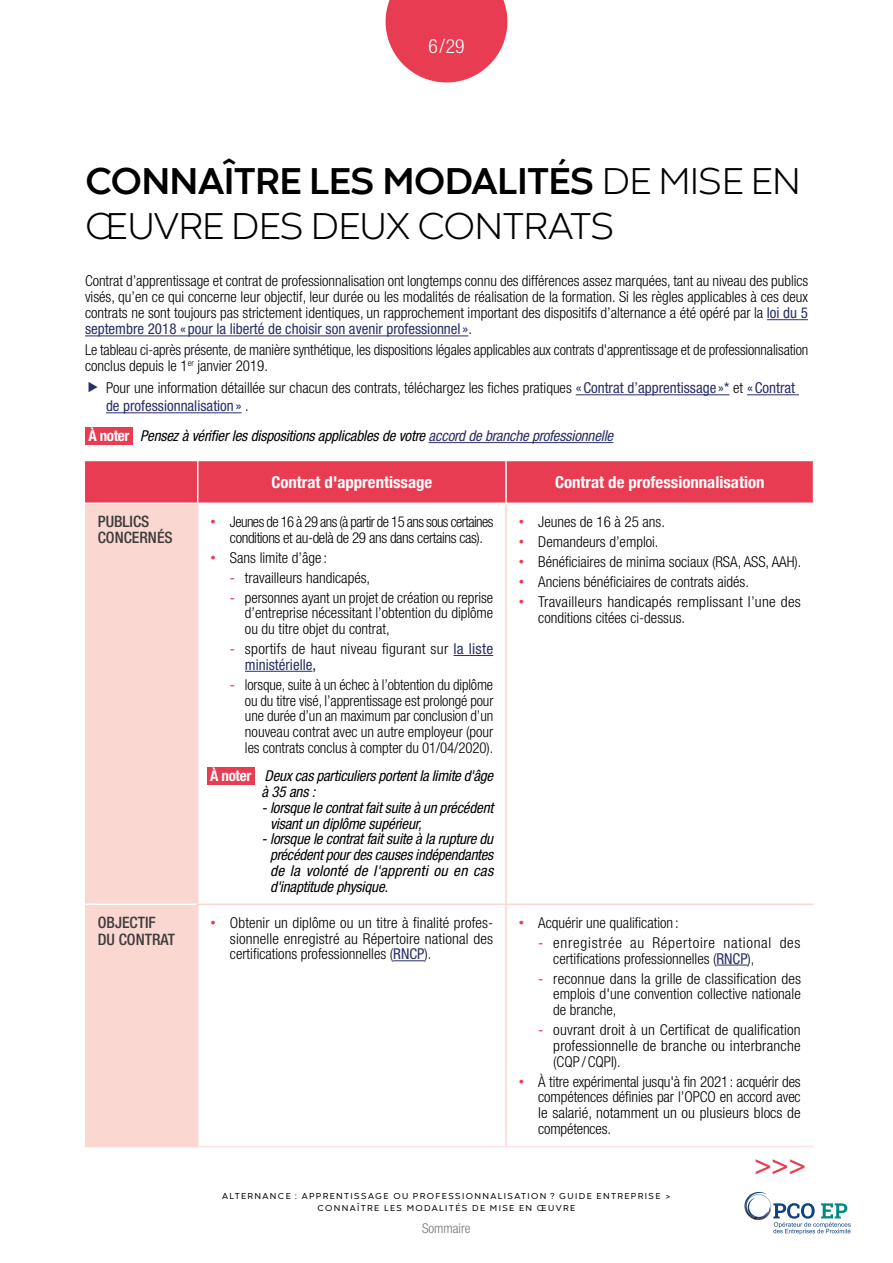
<style>
.page{position:relative;width:893px;height:1263px;background:#fff}
.page>*{position:absolute;margin:0;border:0;box-sizing:border-box;transform-origin:0 0}
.t1{font:300 39px/45px "Codec Warm";letter-spacing:-.02em;color:#000}
.t2{font:500 condensed 28.5px "Helvetica Neue LT Std";color:#e83c52}
.t3{font:300 condensed 19.5px "Helvetica Neue LT Std";color:#fff}
.t4{font:700 condensed 16.5px "Helvetica Neue LT Std";color:#fff}
.t5{font:500 condensed 15.75px/16.2px "Helvetica Neue LT Std";color:#3c3c3b}
.t6{font:300 condensed 15px/15.8px "Helvetica Neue LT Std";color:#000;text-align:justify}
.t7{font:italic condensed 15px/15.8px "Helvetica Neue LT Std";letter-spacing:-.01em;color:#000}
.t8{font:300 condensed 15px/15.8px "Helvetica Neue LT Std";letter-spacing:-.03em;color:#000}
.t9{font:300 condensed 15px/15.8px "Helvetica Neue LT Std";letter-spacing:.05em;color:#000}
.t10{font:700 condensed 15px "Helvetica Neue LT Std";letter-spacing:-.02em;color:#fff}
.t11{font:300 condensed 13.5px "Helvetica Neue LT Std";color:#747376}
.t12{font:9px/12px "Codec Warm";letter-spacing:.15em;color:#000;text-align:center}
.s1{font-weight:700}
.s2{font-weight:400;color:#292f69}
.s3{font-weight:700;font-style:normal;color:#fff}
.s4{color:#292f69}
.s5{font-family:"Arial";font-weight:400;font-stretch:normal;color:#e83c52}
.s6{font-weight:400;color:#e83c52}
.s7{font-weight:400}
</style>
<div class="page">
<svg style="left:744px;top:1192px;width:107px;height:42px"></svg>
<svg style="left:386px;top:0;width:121px;height:82px"></svg>
<hr style="left:767px;top:319px;width:41px;height:1px;background:#292f69">
<hr style="left:85px;top:335px;width:383px;height:1px;background:#292f69">
<hr style="left:576px;top:394px;width:153px;height:1px;background:#292f69">
<hr style="left:747px;top:394px;width:52px;height:1px;background:#292f69">
<hr style="left:106px;top:412px;width:136px;height:1px;background:#292f69">
<hr style="left:429px;top:442px;width:184px;height:1px;background:#292f69">
<div style="left:85px;top:427px;width:48px;height:18px;background:#e83c52"></div>
<div style="left:85px;top:461px;width:728px;height:41px;background:#e83c52"></div>
<div style="left:85px;top:504px;width:112px;height:642px;background:#fbd7d2"></div>
<hr style="left:197px;top:461px;width:1px;height:41px;background:#fff">
<hr style="left:505px;top:461px;width:2px;height:41px;background:#fff">
<hr style="left:85px;top:903px;width:112px;height:2px;background:#fff">
<hr style="left:85px;top:1146px;width:113px;height:1px;background:#fbd7d2">
<hr style="left:197px;top:504px;width:1px;height:399px;background:#fbd7d2">
<hr style="left:505px;top:504px;width:2px;height:399px;background:#fbd7d2">
<hr style="left:197px;top:903px;width:309px;height:2px;background:#fbd7d2">
<hr style="left:197px;top:905px;width:1px;height:241px;background:#fbd7d2">
<hr style="left:506px;top:903px;width:308px;height:2px;background:#fbd7d2">
<hr style="left:505px;top:905px;width:2px;height:241px;background:#fbd7d2">
<hr style="left:198px;top:1146px;width:308px;height:1px;background:#fce6e3">
<hr style="left:506px;top:1146px;width:308px;height:1px;background:#fce6e3">
<hr style="left:453px;top:655px;width:40px;height:1px;background:#292f69">
<hr style="left:245px;top:671px;width:67px;height:1px;background:#292f69">
<hr style="left:393px;top:960px;width:31px;height:1px;background:#292f69">
<hr style="left:716px;top:965px;width:32px;height:1px;background:#292f69">
<div style="left:207px;top:767px;width:48px;height:17px;background:#e83c52"></div>
<h3 class="t3" style="left:428px;top:35px;width:37px">6/29</h3>
<h1 class="t1" style="left:85px;top:160px;width:717px"><span class="s1">CONNAÎTRE LES MODALITÉS</span> DE MISE EN<br>ŒUVRE DES DEUX CONTRATS</h1>
<p class="t6" style="left:85px;top:272px;width:725px;line-height:16.2px">Contrat d’apprentissage et contrat de professionnalisation ont longtemps connu des différences assez marquées, tant au niveau des publics visés, qu’en ce qui concerne leur objectif, leur durée ou les modalités de réalisation de la formation. Si les règles applicables à ces deux contrats ne sont toujours pas strictement identiques, un rapprochement important des dispositifs d’alternance a été opéré par la <span class="s2">loi du 5 septembre 2018 « pour la liberté de choisir son avenir professionnel»</span>.</p>
<p class="t6" style="left:85px;top:341px;width:725px;line-height:16.2px">Le tableau ci-après présente, de manière synthétique, les dispositions légales applicables aux contrats d'apprentissage et de professionnalisation conclus depuis le 1<sup>er</sup> janvier 2019.</p>
<p class="t6" style="left:106px;top:379px;width:691px;line-height:18px">Pour une information détaillée sur chacun des contrats, téléchargez les fiches pratiques <span class="s2">«Contrat d’apprentissage »*</span> et <span class="s2">«Contrat de professionnalisation »</span> .</p>
<p class="t7" style="left:88px;top:428px;width:526px"><span class="s3">À noter</span> Pensez à vérifier les dispositions applicables de votre <span class="s4">accord de branche professionnelle</span></p>
<p class="t4" style="left:271px;top:472px;width:163px">Contrat d'apprentissage</p>
<p class="t4" style="left:555px;top:472px;width:211px">Contrat de professionnalisation</p>
<p class="t5" style="left:98px;top:513px;width:76px">PUBLICS<br>CONCERNÉS</p>
<p class="t8" style="left:230px;top:513px;width:265px;text-indent:-19px"><span class="s5">•</span> Jeunes de 16 à 29 ans (à partir de 15 ans sous certaines conditions et au-delà de 29 ans dans certains cas).</p>
<p class="t6" style="left:210px;top:549px;width:118px"><span class="s5">•</span> Sans limite d’âge :</p>
<p class="t6" style="left:230px;top:569px;width:142px"><span class="s6">-</span> travailleurs handicapés,</p>
<p class="t6" style="left:245px;top:589px;width:250px;text-indent:-15px"><span class="s6">-</span> personnes ayant un projet de création ou reprise d’entreprise nécessitant l’obtention du diplôme ou du titre objet du contrat,</p>
<p class="t6" style="left:245px;top:641px;width:250px;text-indent:-15px"><span class="s6">-</span> sportifs de haut niveau figurant sur <span class="s2">la liste ministérielle</span><span class="s7">,</span></p>
<p class="t6" style="left:245px;top:676px;width:250px;text-indent:-15px"><span class="s6">-</span> lorsque, suite à un échec à l’obtention du diplôme ou du titre visé, l’apprentissage est prolongé pour une durée d’un an maximum par conclusion d’un nouveau contrat avec un autre employeur (pour les contrats conclus à compter du 01/04/2020).</p>
<p class="t7" style="left:261px;top:768px;width:233px">Deux cas particuliers portent la limite d'âge à 35 ans :</p>
<p class="t7" style="left:270px;top:800px;width:225px;text-indent:-9px">- lorsque le contrat fait suite à un précédent visant un diplôme supérieur,</p>
<p class="t7" style="left:270px;top:831px;width:225px;text-align:justify;text-indent:-9px">- lorsque le contrat fait suite à la rupture du précédent pour des causes indépendantes de la volonté de l'apprenti ou en cas d'inaptitude physique.</p>
<p class="t6" style="left:519px;top:513px;width:148px"><span class="s5">•</span> Jeunes de 16 à 25 ans.</p>
<p class="t6" style="left:519px;top:533px;width:141px"><span class="s5">•</span> Demandeurs d’emploi.</p>
<p class="t6" style="left:519px;top:553px;width:284px"><span class="s5">•</span> Bénéficiaires de minima sociaux (RSA, ASS, AAH).</p>
<p class="t6" style="left:519px;top:573px;width:232px"><span class="s5">•</span> Anciens bénéficiaires de contrats aidés.</p>
<p class="t6" style="left:538px;top:593px;width:264px;text-indent:-19px"><span class="s5">•</span> Travailleurs handicapés remplissant l’une des conditions citées ci-dessus.</p>
<p class="t10" style="left:210px;top:767px;width:43px">À noter</p>
<p class="t5" style="left:98px;top:914px;width:79px">OBJECTIF<br>DU CONTRAT</p>
<p class="t6" style="left:230px;top:914px;width:265px;text-indent:-19px"><span class="s5">•</span> Obtenir un diplôme ou un titre à finalité profes&shy;sionnelle enregistré au Répertoire national des certifications professionnelles (<span class="s2">RNCP</span>).</p>
<p class="t6" style="left:519px;top:914px;width:161px"><span class="s5">•</span> Acquérir une qualification :</p>
<p class="t9" style="left:553px;top:934px;width:249px;text-indent:-15px"><span class="s6">-</span> enregistrée au Répertoire national des certifications professionnelles (<span class="s2">RNCP</span>),</p>
<p class="t6" style="left:553px;top:970px;width:249px;text-indent:-15px"><span class="s6">-</span> reconnue dans la grille de classification des emplois d'une convention collective nationale de branche,</p>
<p class="t6" style="left:553px;top:1022px;width:249px;text-indent:-15px"><span class="s6">-</span> ouvrant droit à un Certificat de qualification professionnelle de branche ou interbranche (CQP /CQPI).</p>
<p class="t6" style="left:538px;top:1073px;width:264px;text-indent:-20px"><span class="s5">•</span> À titre expérimental jusqu'à fin 2021: acquérir des compétences définies par l’OPCO en accord avec le salarié, notamment un ou plusieurs blocs de compétences.</p>
<p class="t12" style="left:222px;top:1190px;width:450px">ALTERNANCE : APPRENTISSAGE OU PROFESSIONNALISATION ? GUIDE ENTREPRISE &gt;<br>CONNAÎTRE LES MODALITÉS DE MISE EN ŒUVRE</p>
<p class="t11" style="left:422px;top:1221px;width:50px">Sommaire</p>
<h2 class="t2" style="left:754px;top:1147px;width:53px">&gt;&gt;&gt;</h2>
</div>
